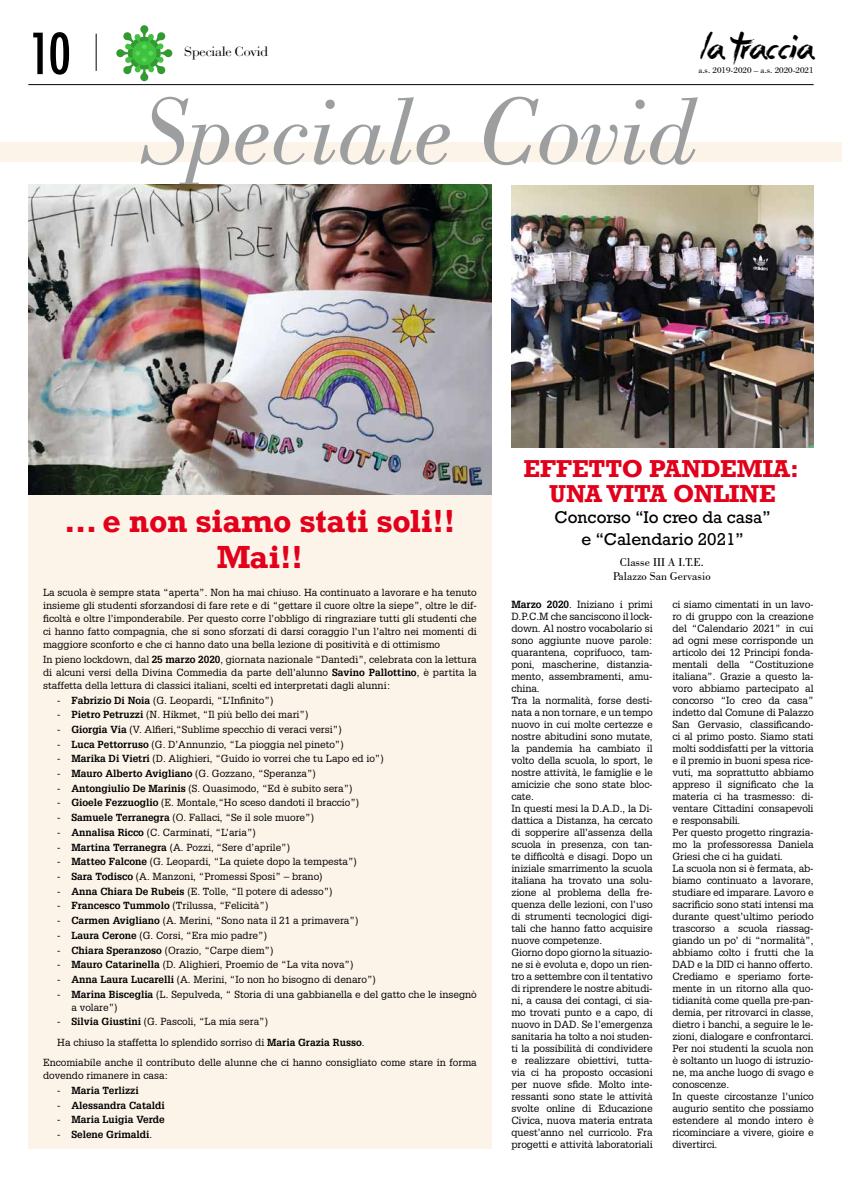
<style>
.page{position:relative;width:842px;height:1191px;background:#fff}
.page>*{position:absolute;margin:0;border:0;box-sizing:border-box;transform-origin:0 0}
.t1{font:italic 100px "Bodoni BT";color:#9c9e9f}
.t2{font:500 condensed 55px "Futura";color:#000}
.t3{font:40px "Sticky Things";color:#000}
.t4{font:700 30px/36px "Rockwell";color:#e2001a;text-align:center}
.t5{font:700 23px "Rockwell";color:#e2001a}
.t6{font:16px/22px "Rockwell";color:#000;text-align:center}
.t7{font:14px "Bodoni";color:#000}
.t8{font:12px/14.4px "Bodoni BT";color:#000;text-align:center}
.t9{font:10.1px/12px "Glypha LT";letter-spacing:-.01em;color:#000}
.t10{font:10px/13px "Glypha LT";color:#000;text-align:justify}
.t11{font:700 10px "Glypha LT Pro";color:#000}
.t12{font:9px "Bodoni BT";color:#000}
.s1{font-family:"Glypha LT Pro";font-weight:700}
.s2{font-family:"Glypha LT";font-weight:400}
</style>
<div class="page">
<hr style="left:96px;top:34px;width:1px;height:37px;background:#000">
<hr style="left:28px;top:84px;width:786px;height:1px;background:#000">
<div style="left:28px;top:186px;width:464px;height:962px;background:#fdf4e9"></div>
<div style="left:0;top:142px;width:841px;height:20px;background:#fdf4e9"></div>
<img style="left:28px;top:185px;width:464px;height:310px">
<img style="left:511px;top:186px;width:302px;height:261px">
<svg style="left:116px;top:25px;width:56px;height:56px"></svg>
<h2 class="t2" style="left:28px;top:19px;width:44px">10</h2>
<h3 class="t7" style="left:184px;top:43px;width:85px">Speciale Covid</h3>
<h3 class="t3" style="left:701px;top:32px;width:114px">La traccia</h3>
<p class="t12" style="left:698px;top:65px;width:117px">a.s. 2019-2020 – a.s. 2020-2021</p>
<h1 class="t1" style="left:142px;top:70px;width:559px">Speciale Covid</h1>
<h3 class="t5" style="left:524px;top:453px;width:277px">EFFETTO PANDEMIA:</h3>
<h3 class="t4" style="left:65px;top:502px;width:392px">… e non siamo stati soli!!<br>Mai!!</h3>
<p class="t10" style="left:43px;top:586px;width:435px">La scuola è sempre stata “aperta”. Non ha mai chiuso. Ha continuato a lavorare e ha tenuto insieme gli studenti sforzandosi di fare rete e di “gettare il cuore oltre la siepe”, oltre le dif&shy;ficoltà e oltre l’imponderabile. Per questo corre l’obbligo di ringraziare tutti gli studenti che ci hanno fatto compagnia, che si sono sforzati di darsi coraggio l’un l’altro nei momenti di maggiore sconforto e che ci hanno dato una bella lezione di positività e di ottimismo</p>
<p class="t10" style="left:43px;top:652px;width:435px">In pieno lockdown, dal <span class="s1">25 marzo 2020</span>, giornata nazionale “Dantedì”, celebrata con la lettura di alcuni versi della Divina Commedia da parte dell’alunno <span class="s1">Savino Pallottino</span>, è partita la staffetta della lettura di classici italiani, scelti ed interpretati dagli alunni:</p>
<p class="t10" style="left:57px;top:693px;width:218px">- <span class="s1">Fabrizio Di Noia</span> (G. Leopardi, “L’Infinito”)</p>
<p class="t10" style="left:57px;top:708px;width:253px">- <span class="s1">Pietro Petruzzi</span> (N. Hikmet, “Il più bello dei mari”)</p>
<p class="t10" style="left:57px;top:722px;width:286px">- <span class="s1">Giorgia Via</span> (V. Alfieri,“Sublime specchio di veraci versi”)</p>
<p class="t10" style="left:57px;top:737px;width:288px">- <span class="s1">Luca Pettorruso</span> (G. D’Annunzio, “La pioggia nel pineto”)</p>
<p class="t10" style="left:57px;top:752px;width:328px">- <span class="s1">Marika Di Vietri</span> (D. Alighieri, “Guido io vorrei che tu Lapo ed io”)</p>
<p class="t10" style="left:57px;top:766px;width:260px">- <span class="s1">Mauro Alberto Avigliano</span> (G. Gozzano, “Speranza”)</p>
<p class="t10" style="left:57px;top:781px;width:297px">- <span class="s1">Antongiulio De Marinis</span> (S. Quasimodo, “Ed è subito sera”)</p>
<p class="t10" style="left:57px;top:796px;width:304px">- <span class="s1">Gioele Fezzuoglio</span> (E. Montale,“Ho sceso dandoti il braccio”)</p>
<p class="t10" style="left:57px;top:811px;width:258px">- <span class="s1">Samuele Terranegra</span> (O. Fallaci, “Se il sole muore”)</p>
<p class="t10" style="left:57px;top:825px;width:200px">- <span class="s1">Annalisa Ricco</span> (C. Carminati, “L’aria”)</p>
<p class="t10" style="left:57px;top:840px;width:234px">- <span class="s1">Martina Terranegra</span> (A. Pozzi, “Sere d’aprile”)</p>
<p class="t10" style="left:57px;top:855px;width:301px">- <span class="s1">Matteo Falcone</span> (G. Leopardi, “La quiete dopo la tempesta”)</p>
<p class="t10" style="left:57px;top:869px;width:267px">- <span class="s1">Sara Todisco</span> (A. Manzoni, “Promessi Sposi” – brano)</p>
<p class="t10" style="left:57px;top:884px;width:277px">- <span class="s1">Anna Chiara De Rubeis</span> (E. Tolle, “Il potere di adesso”)</p>
<p class="t10" style="left:57px;top:899px;width:213px">- <span class="s1">Francesco Tummolo</span> (Trilussa, “Felicità”)</p>
<p class="t10" style="left:57px;top:913px;width:303px">- <span class="s1">Carmen Avigliano</span> (A. Merini, “Sono nata il 21 a primavera”)</p>
<p class="t10" style="left:57px;top:928px;width:211px">- <span class="s1">Laura Cerone</span> (G. Corsi, “Era mio padre”)</p>
<p class="t10" style="left:57px;top:943px;width:218px">- <span class="s1">Chiara Speranzoso</span> (Orazio, “Carpe diem”)</p>
<p class="t10" style="left:57px;top:958px;width:298px">- <span class="s1">Mauro Catarinella</span> (D. Alighieri, Proemio de “La vita nova”)</p>
<p class="t10" style="left:57px;top:972px;width:320px">- <span class="s1">Anna Laura Lucarelli</span> (A. Merini, “Io non ho bisogno di denaro”)</p>
<p class="t10" style="left:71px;top:987px;width:407px;text-indent:-14px">- <span class="s1">Marina Bisceglia</span> (L. Sepulveda, “ Storia di una gabbianella e del gatto che le insegnò a volare”)</p>
<p class="t10" style="left:57px;top:1015px;width:212px">- <span class="s1">Silvia Giustini</span> (G. Pascoli, “La mia sera”)</p>
<p class="t10" style="left:57px;top:1035px;width:309px">Ha chiuso la staffetta lo splendido sorriso di <span class="s1">Maria Grazia Russo</span>.</p>
<p class="t10" style="left:43px;top:1055px;width:435px">Encomiabile anche il contributo delle alunne che ci hanno consigliato come stare in forma</p>
<p class="t10" style="left:43px;top:1068px;width:127px">dovendo rimanere in casa:</p>
<p class="t11" style="left:57px;top:1084px;width:83px"><span class="s2">-</span> Maria Terlizzi</p>
<p class="t11" style="left:57px;top:1098px;width:109px"><span class="s2">-</span> Alessandra Cataldi</p>
<p class="t11" style="left:57px;top:1113px;width:109px"><span class="s2">-</span> Maria Luigia Verde</p>
<p class="t11" style="left:57px;top:1128px;width:97px"><span class="s2">-</span> Selene Grimaldi<span class="s2">.</span></p>
<h3 class="t5" style="left:549px;top:479px;width:228px">UNA VITA ONLINE</h3>
<h3 class="t6" style="left:554px;top:507px;width:218px">Concorso “Io creo da casa” e “Calendario 2021”</h3>
<p class="t8" style="left:613px;top:554px;width:99px">Classe III A I.T.E.<br>Palazzo San Gervasio</p>
<p class="t9" style="left:511px;top:598px;width:143px"><span class="s1">Marzo 2020</span>. Iniziano i primi<br>D.P.C.M che sanciscono il lock&shy;down. Al nostro vocabolario si sono aggiunte nuove parole: quarantena, coprifuoco, tam&shy;poni, mascherine, distanzia&shy;mento, assembramenti, amu&shy;china.<br>Tra la normalità, forse desti&shy;nata a non tornare, e un tempo nuovo in cui molte certezze e nostre abitudini sono mutate, la pandemia ha cambiato il volto della scuola, lo sport, le nostre attività, le famiglie e le amicizie che sono state bloc&shy;cate.<br>In questi mesi la D.A.D., la Di&shy;dattica a Distanza, ha cercato di sopperire all’assenza della scuola in presenza, con tan&shy;te difficoltà e disagi. Dopo un iniziale smarrimento la scuola italiana ha trovato una solu&shy;zione al problema della fre&shy;quenza delle lezioni, con l’uso di strumenti tecnologici digi&shy;tali che hanno fatto acquisire nuove competenze.<br>Giorno dopo giorno la situazio&shy;ne si è evoluta e, dopo un rien&shy;tro a settembre con il tentativo di riprendere le nostre abitudi&shy;ni, a causa dei contagi, ci sia&shy;mo trovati punto e a capo, di nuovo in DAD. Se l’emergenza sanitaria ha tolto a noi studen&shy;ti la possibilità di condividere e realizzare obiettivi, tutta&shy;via ci ha proposto occasioni per nuove sfide. Molto inte&shy;ressanti sono state le attività svolte online di Educazione<br>Civica, nuova materia entrata quest’anno nel curricolo. Fra progetti e attività laboratoriali</p>
<p class="t9" style="left:672px;top:598px;width:143px">ci siamo cimentati in un lavo&shy;ro di gruppo con la creazione del “Calendario 2021” in cui ad ogni mese corrisponde un articolo dei 12 Principi fonda&shy;mentali della “Costituzione italiana”. Grazie a questo la&shy;voro abbiamo partecipato al concorso “Io creo da casa” indetto dal Comune di Palazzo<br>San Gervasio, classificando&shy;ci al primo posto. Siamo stati molti soddisfatti per la vittoria e il premio in buoni spesa rice&shy;vuti, ma soprattutto abbiamo appreso il significato che la materia ci ha trasmesso: di&shy;ventare Cittadini consapevoli e responsabili.<br>Per questo progetto ringrazia&shy;mo la professoressa Daniela<br>Griesi che ci ha guidati.<br>La scuola non si è fermata, ab&shy;biamo continuato a lavorare, studiare ed imparare. Lavoro e sacrificio sono stati intensi ma durante quest’ultimo periodo trascorso a scuola riassag&shy;giando un po’ di “normalità”, abbiamo colto i frutti che la<br>DAD e la DID ci hanno offerto.<br>Crediamo e speriamo forte&shy;mente in un ritorno alla quo&shy;tidianità come quella pre-pan&shy;demia, per ritrovarci in classe, dietro i banchi, a seguire le le&shy;zioni, dialogare e confrontarci.<br>Per noi studenti la scuola non è soltanto un luogo di istruzio&shy;ne, ma anche luogo di svago e conoscenze.<br>In queste circostanze l’unico augurio sentito che possiamo estendere al mondo intero è ricominciare a vivere, gioire e divertirci.</p>
</div>
